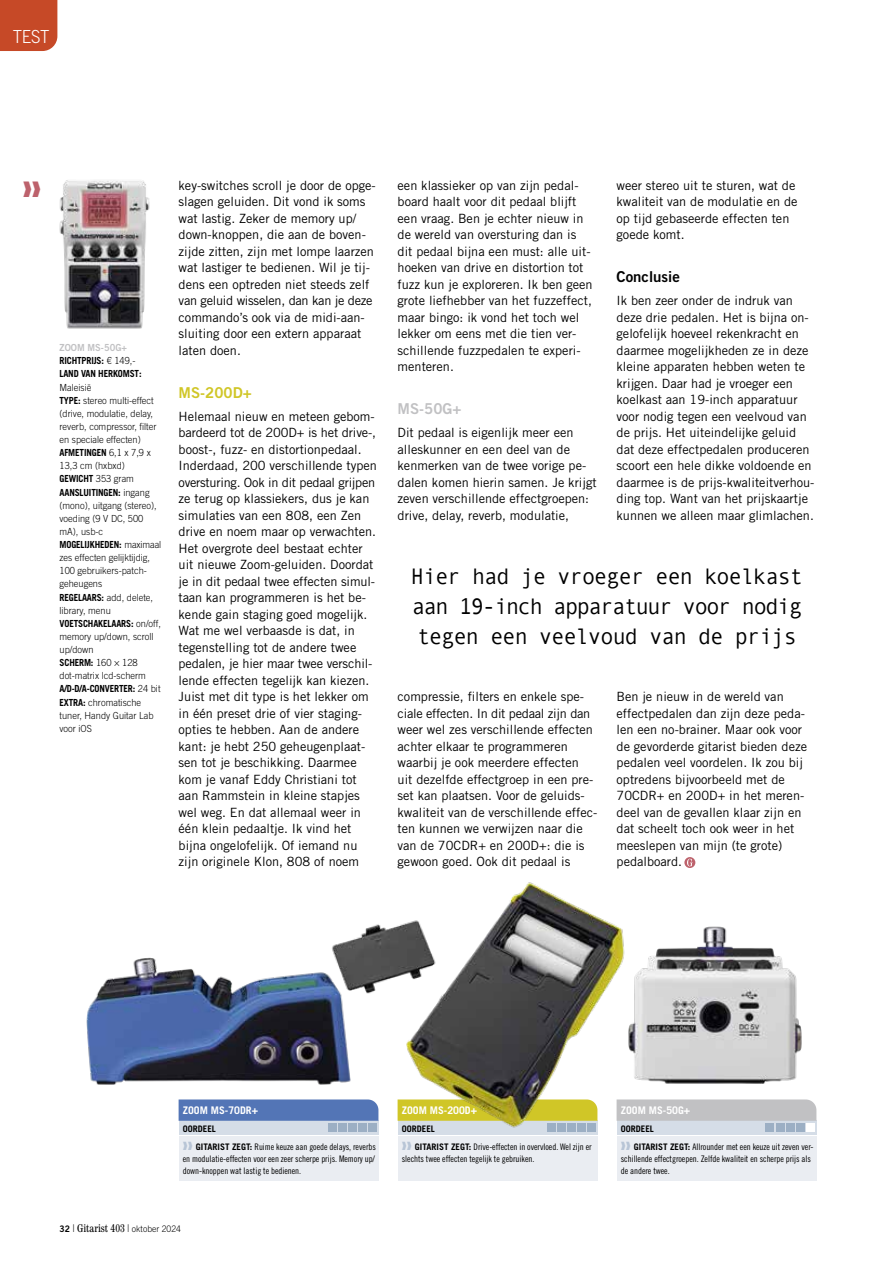
<style>
.page{position:relative;width:893px;height:1263px;background:#fff}
.page>*{position:absolute;margin:0;border:0;box-sizing:border-box;transform-origin:0 0}
.t1{font:22.5px/30px "Andale Mono";letter-spacing:-.05em;color:#000;text-align:justify}
.t2{font:300 18px "Trade Gothic LT Std";color:#fff;scale:.94 1}
.t3{font:15px "Trade Gothic LT Std Bd 2";color:#000}
.t4{font:15px "Trade Gothic LT Std Bd 2";color:#d0c627}
.t5{font:15px "Trade Gothic LT Std Bd 2";color:#c1c1c3}
.t6{font:12.75px/16.5px "Trade Gothic LT Std";color:#000}
.t7{font:condensed 11.25px "Century Std";color:#000;scale:.95 1}
.t8{font:700 10.5px "Trade Gothic LT Std";color:#fff}
.t9{font:300 9.75px/13px "Trade Gothic LT Std";color:#000;scale:.95 1}
.t10{font:700 9.75px/13.2px "Trade Gothic LT Std";letter-spacing:-.015em;color:#000;scale:.93 1}
.t11{font:9.75px "Trade Gothic LT Std Bd 2";color:#c1c1c3;scale:.95 1}
.t12{font:9px/12px "Trade Gothic LT Std Cn 18";letter-spacing:-.005em;color:#000}
.t13{font:700 9px "Trade Gothic LT Std";color:#000}
.s1{font-weight:300}
.s2{font-weight:700}
.s3{color:#b8c5d6}
.s4{font-family:"Trade Gothic LT Std";font-weight:700}
.s5{font-family:"Trade Gothic LT Std Bd 2";font-stretch:normal;font-size:9px}
.s6{font-family:"Trade Gothic LT Std";font-weight:300;font-stretch:normal;font-size:9px}
</style>
<div class="page">
<div style="left:0;top:0;width:57px;height:51px;background:#c64927"></div>
<svg style="left:684px;top:857px;width:11px;height:11px"></svg>
<svg style="left:687px;top:859px;width:6px;height:7px"></svg>
<div style="left:179px;top:1121px;width:199px;height:14px;background:#d5dde7"></div>
<div style="left:617px;top:1121px;width:199px;height:14px;background:#d5dde7"></div>
<div style="left:179px;top:1136px;width:199px;height:44px;background:#eaedf2"></div>
<div style="left:398px;top:1136px;width:199px;height:44px;background:#eaedf2"></div>
<div style="left:617px;top:1136px;width:199px;height:44px;background:#eaedf2"></div>
<svg style="left:179px;top:1099px;width:133px;height:22px;background:#5879b8"></svg>
<svg style="left:643px;top:1099px;width:173px;height:33px"></svg>
<div style="left:796px;top:1123px;width:8px;height:9px;background:#9cafc4"></div>
<img style="left:59px;top:180px;width:91px;height:149px">
<img style="left:86px;top:957px;width:226px;height:128px">
<img style="left:643px;top:926px;width:159px;height:158px">
<img style="left:312px;top:882px;width:331px;height:264px">
<h2 class="t2" style="left:13px;top:26px;width:40px">TEST</h2>
<p class="t11" style="left:60px;top:342px;width:73px">ZOOM MS-50G+</p>
<p class="t10" style="left:60px;top:354px;width:90px">RICHTPRIJS: <span class="s1">€ 149,-<br></span>LAND VAN HERKOMST:</p>
<p class="t9" style="left:60px;top:380px;width:109px">Maleisië<br><span class="s2">TYPE:</span> stereo multi-effect (drive, modulatie, delay, reverb, compressor, filter en speciale effecten)<br><span class="s2">AFMETINGEN</span> 6,1 x 7,9 x<br>13,3 cm (hxbxd)<br><span class="s2">GEWICHT</span> 353 gram<br><span class="s2">AANSLUITINGEN:</span> ingang (mono), uitgang (stereo), voeding (9 V DC, 500 mA), usb-c<br><span class="s2">MOGELIJKHEDEN:</span> maximaal zes effecten gelijktijdig,<br>100 gebruikers-patch&shy;geheugens<br><span class="s2">REGELAARS:</span> add, delete, library, menu<br><span class="s2">VOETSCHAKELAARS:</span> on/off, memory up/down, scroll up/down<br><span class="s2">SCHERM:</span> 160 × 128 dot-matrix lcd-scherm<br><span class="s2">A/D-D/A-CONVERTER:</span> 24 bit<br><span class="s2">EXTRA:</span> chromatische tuner, Handy Guitar Lab voor iOS</p>
<p class="t6" style="left:179px;top:177px;width:199px">key-switches scroll je door de opge&shy;slagen geluiden. Dit vond ik soms wat lastig. Zeker de memory up/ down-knoppen, die aan de boven&shy;zijde zitten, zijn met lompe laarzen wat lastiger te bedienen. Wil je tij&shy;dens een optreden niet steeds zelf van geluid wisselen, dan kan je deze commando’s ook via de midi--aan&shy;sluiting door een extern apparaat laten doen.</p>
<p class="t4" style="left:179px;top:383px;width:75px">MS-200D+</p>
<p class="t6" style="left:179px;top:408px;width:200px">Helemaal nieuw en meteen gebom&shy;bardeerd tot de 200D+ is het drive-, boost-, fuzz- en distortionpedaal.<br>Inderdaad, 200 verschillende typen oversturing. Ook in dit pedaal grijpen ze terug op klassiekers, dus je kan simulaties van een 808, een Zen drive en noem maar op verwachten.<br>Het overgrote deel bestaat echter uit nieuwe Zoom-geluiden. Doordat je in dit pedaal twee effecten simul&shy;taan kan programmeren is het be&shy;kende gain staging goed mogelijk.<br>Wat me wel verbaasde is dat, in tegenstelling tot de andere twee pedalen, je hier maar twee verschil&shy;lende effecten tegelijk kan kiezen.<br>Juist met dit type is het lekker om in één preset drie of vier staging-- opties te hebben. Aan de andere kant: je hebt 250 geheugenplaat&shy;sen tot je beschikking. Daarmee kom je vanaf Eddy Christiani tot aan Rammstein in kleine stapjes wel weg. En dat allemaal weer in één klein pedaaltje. Ik vind het bijna ongelofelijk. Of iemand nu zijn originele Klon, 808 of noem</p>
<p class="t6" style="left:398px;top:177px;width:197px">een klassieker op van zijn pedal&shy;board haalt voor dit pedaal blijft een vraag. Ben je echter nieuw in de wereld van oversturing dan is dit pedaal bijna een must: alle uit&shy;hoeken van drive en distortion tot fuzz kun je exploreren. Ik ben geen grote liefhebber van het fuzzeffect, maar bingo: ik vond het toch wel lekker om eens met die tien ver&shy;schillende fuzzpedalen te experi&shy;menteren.</p>
<p class="t5" style="left:398px;top:400px;width:65px">MS-50G+</p>
<p class="t6" style="left:398px;top:424px;width:201px">Dit pedaal is eigenlijk meer een alleskunner en een deel van de kenmerken van de twee vorige pe&shy;dalen komen hierin samen. Je krijgt zeven verschillende effectgroepen: drive, delay, reverb, modulatie,</p>
<p class="t6" style="left:617px;top:177px;width:182px">weer stereo uit te sturen, wat de kwaliteit van de modulatie en de op tijd gebaseerde effecten ten goede komt.</p>
<p class="t3" style="left:617px;top:268px;width:65px">Conclusie</p>
<p class="t6" style="left:617px;top:292px;width:199px">Ik ben zeer onder de indruk van deze drie pedalen. Het is bijna on&shy;gelofelijk hoeveel rekenkracht en daarmee mogelijkheden ze in deze kleine apparaten hebben weten te krijgen. Daar had je vroeger een koelkast aan 19-inch apparatuur voor nodig tegen een veelvoud van de prijs. Het uiteindelijke geluid dat deze effectpedalen produceren scoort een hele dikke voldoende en daarmee is de prijs-kwaliteitverhou&shy;ding top. Want van het prijskaartje kunnen we alleen maar glimlachen.</p>
<h1 class="t1" style="left:411px;top:560px;width:393px">Hier had je vroeger een koelkast aan 19-inch apparatuur voor nodig tegen een veelvoud van de prijs</h1>
<p class="t6" style="left:398px;top:688px;width:201px">compressie, filters en enkele spe&shy;ciale effecten. In dit pedaal zijn dan weer wel zes verschillende effecten achter elkaar te programmeren waarbij je ook meerdere effecten<br>uit dezelfde effectgroep in een pre&shy;set kan plaatsen. Voor de geluids&shy;kwaliteit van de verschillende effec&shy;ten kunnen we verwijzen naar die van de 70CDR+ en 200D+: die is gewoon goed. Ook dit pedaal is</p>
<p class="t6" style="left:617px;top:688px;width:192px">Ben je nieuw in de wereld van effectpedalen dan zijn deze peda&shy;len een no-brainer. Maar ook voor de gevorderde gitarist bieden deze pedalen veel voordelen. Ik zou bij optredens bijvoorbeeld met de<br>70CDR+ en 200D+ in het meren&shy;deel van de gevallen klaar zijn en dat scheelt toch ook weer in het meeslepen van mijn (te grote) pedalboard.</p>
<p class="t8" style="left:183px;top:1104px;width:77px">ZOOM MS-70DR+</p>
<p class="t13" style="left:183px;top:1123px;width:35px">OORDEEL</p>
<p class="t12" style="left:183px;top:1140px;width:195px;text-align:justify"><span class="s3">❱❱</span> <span class="s4">GITARIST ZEGT:</span> Ruime keuze aan goede delays, reverbs en modulatie-effecten voor een zeer scherpe prijs. Memory up/ down-knoppen wat lastig te bedienen.</p>
<p class="t7" style="left:60px;top:1222px;width:129px"><span class="s5">32</span> <span class="s1">|</span> Gitarist 403 <span class="s1">|</span> <span class="s6">oktober 2024</span></p>
<p class="t8" style="left:402px;top:1104px;width:77px">ZOOM MS-200D+</p>
<p class="t13" style="left:402px;top:1123px;width:35px">OORDEEL</p>
<p class="t12" style="left:402px;top:1140px;width:191px"><span class="s3">❱❱</span> <span class="s4">GITARIST ZEGT:</span> Drive-effecten in overvloed. Wel zijn er slechts twee effecten tegelijk te gebruiken.</p>
<p class="t8" style="left:621px;top:1104px;width:71px">ZOOM MS-50G+</p>
<p class="t13" style="left:621px;top:1123px;width:35px">OORDEEL</p>
<p class="t12" style="left:621px;top:1140px;width:194px"><span class="s3">❱❱</span> <span class="s4">GITARIST ZEGT:</span> Allrounder met een keuze uit zeven ver&shy;schillende effectgroepen. Zelfde kwaliteit en scherpe prijs als de andere twee.</p>
</div>
